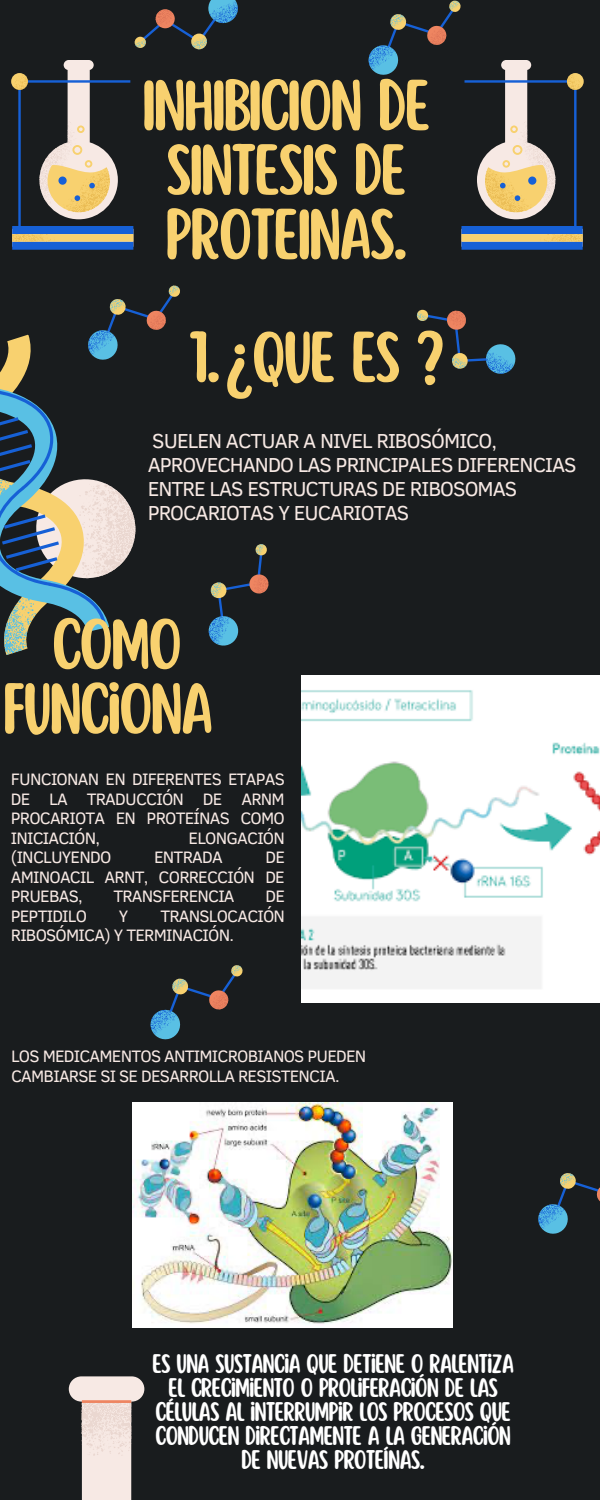
<style>
.page{position:relative;width:600px;height:1500px;background:#191c1e}
.page>*{position:absolute;margin:0;border:0;box-sizing:border-box;transform-origin:0 0}
.t1{font:63.4px/64.5px "Scripter";letter-spacing:-.045em;color:#f8d16f;text-align:center}
.t2{font:23.6px/24px "Scripter";letter-spacing:-.045em;color:#fff;text-align:center}
.t3{font:20.8px/23.9px "Clear Sans";letter-spacing:-.045em;color:#f7e9e4}
.t4{font:17px/19.5px "Clear Sans";letter-spacing:-.045em;color:#f7e9e4;text-align:justify}
</style>
<div class="page">
<svg style="left:68px;top:1376px;width:77px;height:124px"></svg>
<svg style="left:416px;top:309px;width:100px;height:65px"></svg>
<svg style="left:208px;top:544px;width:61px;height:102px"></svg>
<svg style="left:368px;top:0;width:216px;height:250px"></svg>
<svg style="left:150px;top:965px;width:93px;height:75px"></svg>
<svg style="left:538px;top:1173px;width:62px;height:61px"></svg>
<svg style="left:109px;top:285px;width:71px;height:42px"></svg>
<svg style="left:11px;top:0;width:227px;height:250px"></svg>
<svg style="left:0;top:331px;width:136px;height:315px"></svg>
<img style="left:302px;top:675px;width:298px;height:328px">
<img style="left:133px;top:1102px;width:319px;height:225px">
<p class="t1" style="left:142px;top:76px;width:291px">INHIBICION DE<br>SINTESIS DE<br>PROTEINAS.</p>
<p class="t1" style="left:188px;top:328px;width:259px">1.¿QUE ES ?</p>
<p class="t3" style="left:148px;top:428px;width:430px">SUELEN ACTUAR A NIVEL RIBOSÓMICO, APROVECHANDO LAS PRINCIPALES DIFERENCIAS ENTRE LAS ESTRUCTURAS DE RIBOSOMAS PROCARIOTAS Y EUCARIOTAS</p>
<p class="t1" style="left:3px;top:615px;width:213px">COMO<br>FUNCIONA</p>
<p class="t4" style="left:11px;top:769px;width:276px">FUNCIONAN EN DIFERENTES ETAPAS DE LA TRADUCCIÓN DE ARNM PROCARIOTA EN PROTEÍNAS COMO INICIACIÓN,</p>
<p class="t4" style="left:189px;top:827px;width:98px">ELONGACIÓN</p>
<p class="t4" style="left:11px;top:847px;width:102px">(INCLUYENDO</p>
<p class="t4" style="left:154px;top:847px;width:70px">ENTRADA</p>
<p class="t4" style="left:11px;top:847px;width:276px;text-indent:255px">DE AMINOACIL ARNT, CORRECCIÓN DE PRUEBAS,</p>
<p class="t4" style="left:113px;top:886px;width:123px">TRANSFERENCIA</p>
<p class="t4" style="left:265px;top:886px;width:21px">DE</p>
<p class="t4" style="left:11px;top:905px;width:276px;text-indent:149px">TRANSLOCACIÓN<br>RIBOSÓMICA) Y TERMINACIÓN.</p>
<p class="t4" style="left:11px;top:905px;width:78px">PEPTIDILO</p>
<p class="t4" style="left:119px;top:905px;width:11px">Y</p>
<p class="t4" style="left:11px;top:1046px;width:357px">LOS MEDICAMENTOS ANTIMICROBIANOS PUEDEN<br>CAMBIARSE SI SE DESARROLLA RESISTENCIA.</p>
<p class="t2" style="left:152px;top:1353px;width:364px">ES UNA SUSTANCIA QUE DETIENE O RALENTIZA EL CRECIMIENTO O PROLIFERACIÓN DE LAS CÉLULAS AL INTERRUMPIR LOS PROCESOS QUE CONDUCEN DIRECTAMENTE A LA GENERACIÓN DE NUEVAS PROTEÍNAS.</p>
</div>
